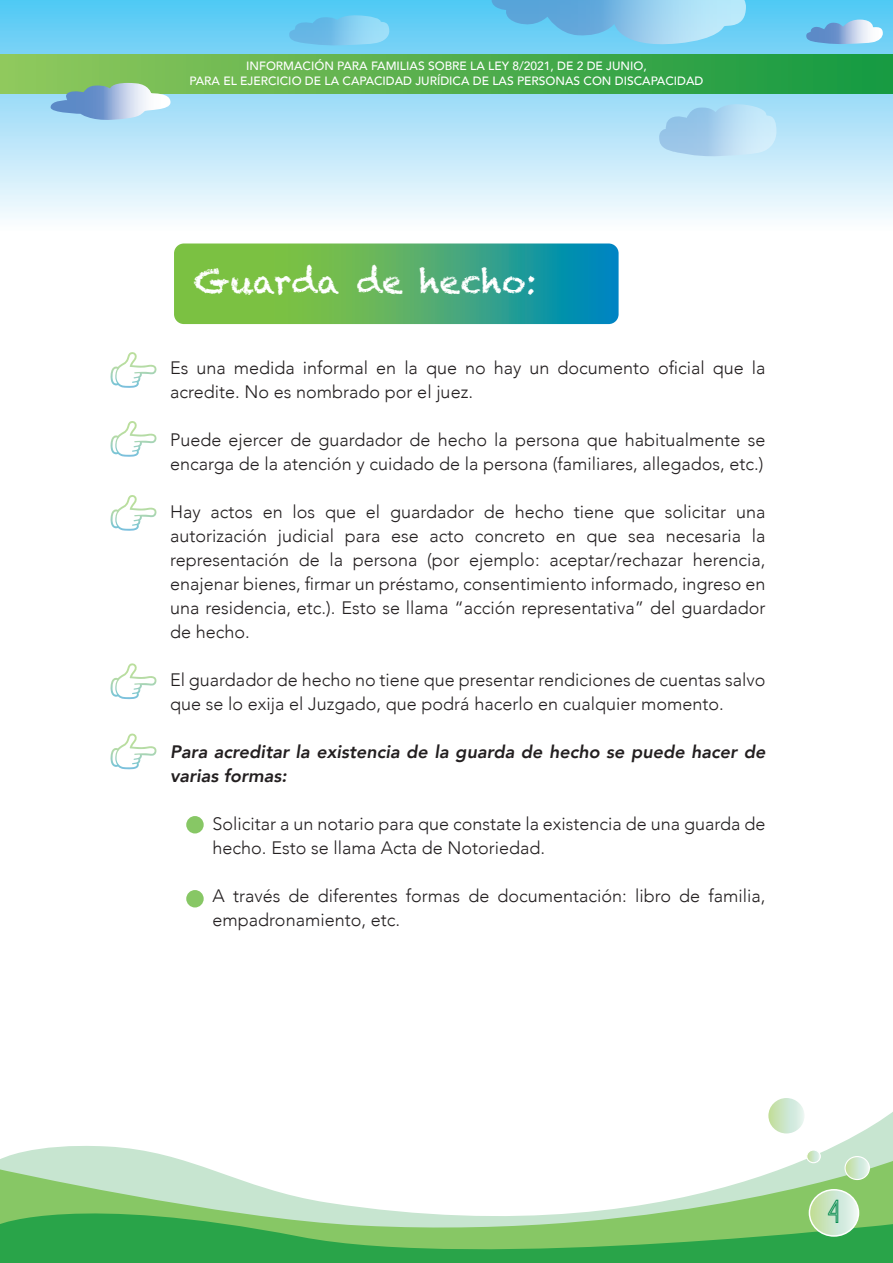
<style>
.page{position:relative;width:893px;height:1263px;background:#fff}
.page>*{position:absolute;margin:0;border:0;box-sizing:border-box;transform-origin:0 0}
.t1{font:34.5px "Ostrich Sans Inline";color:#00884b}
.t2{font:33px "Chalkduster";color:#fff}
.t3{font:300 18px/24px "Avenir";color:#231f20}
.t4{font:italic 800 18px/24px "Avenir";color:#231f20}
.t5{font:500 12px "Avenir";color:#fff}
</style>
<div class="page">
<svg style="left:0;top:0;width:893px;height:219px;background:#b1e4f9"></svg>
<svg style="left:175px;top:245px;width:442px;height:78px;background:#50ad6e"></svg>
<div style="left:170px;top:240px;width:452px;height:88px;border:4px solid #fff;border-radius:12px"></div>
<svg style="left:0;top:1112px;width:893px;height:49px"></svg>
<svg style="left:0;top:1161px;width:893px;height:32px"></svg>
<svg style="left:0;top:1193px;width:893px;height:70px;background:#75c279"></svg>
<svg style="left:809px;top:1190px;width:49px;height:46px;background:#bee0b9"></svg>
<div style="left:809px;top:1189px;width:50px;height:48px;border:2px solid #fff;border-radius:50%"></div>
<div style="left:0;top:54px;width:893px;height:40px;background:linear-gradient(to right,#93c75b,#149841)"></div>
<svg style="left:767px;top:1096px;width:39px;height:39px"></svg>
<div style="left:765px;top:1095px;width:42px;height:41px;border:3px solid #fff;border-radius:50%"></div>
<svg style="left:845px;top:1156px;width:24px;height:23px"></svg>
<div style="left:844px;top:1156px;width:26px;height:24px;border:1px solid #fff;border-radius:50%"></div>
<svg style="left:807px;top:1150px;width:13px;height:13px"></svg>
<div style="left:806px;top:1149px;width:15px;height:14px;border:1px solid #fff;border-radius:50%"></div>
<svg style="left:492px;top:0;width:254px;height:46px;background:#80c8ed"></svg>
<svg style="left:658px;top:103px;width:119px;height:54px;background:#afd8f2"></svg>
<svg style="left:50px;top:83px;width:121px;height:38px;background:#9dc2ce"></svg>
<svg style="left:288px;top:14px;width:101px;height:32px;background:#76c9ef"></svg>
<svg style="left:805px;top:20px;width:78px;height:24px;background:#94c1e5"></svg>
<svg style="left:111px;top:495px;width:46px;height:36px"></svg>
<svg style="left:111px;top:663px;width:46px;height:36px"></svg>
<svg style="left:111px;top:733px;width:46px;height:36px"></svg>
<svg style="left:111px;top:421px;width:46px;height:36px"></svg>
<svg style="left:111px;top:352px;width:46px;height:36px"></svg>
<div style="left:186px;top:816px;width:18px;height:17px;background:#87c765;border-radius:50%"></div>
<div style="left:186px;top:890px;width:18px;height:17px;background:#87c765;border-radius:50%"></div>
<p class="t5" style="left:246px;top:56px;width:402px">INFORMACIÓN PARA FAMILIAS SOBRE LA LEY 8/2021, DE 2 DE JUNIO,</p>
<p class="t5" style="left:190px;top:71px;width:515px">PARA EL EJERCICIO DE LA CAPACIDAD JURÍDICA DE LAS PERSONAS CON DISCAPACIDAD</p>
<p class="t2" style="left:194px;top:262px;width:344px">Guarda de hecho:</p>
<p class="t3" style="left:170px;top:356px;width:597px">Es una medida informal en la que no hay un documento oficial que la acredite. No es nombrado por el juez.</p>
<p class="t3" style="left:170px;top:428px;width:597px">Puede ejercer de guardador de hecho la persona que habitualmente se encarga de la atención y cuidado de la persona (familiares, allegados, etc.)</p>
<p class="t3" style="left:170px;top:500px;width:597px;text-align:justify">Hay actos en los que el guardador de hecho tiene que solicitar una autorización judicial para ese acto concreto en que sea necesaria la representación de la persona (por ejemplo: aceptar/rechazar herencia, enajenar bienes, firmar un préstamo, consentimiento informado, ingreso en una residencia, etc.). Esto se llama “acción representativa” del guardador de hecho.</p>
<p class="t3" style="left:170px;top:668px;width:597px">El guardador de hecho no tiene que presentar rendiciones de cuentas salvo que se lo exija el Juzgado, que podrá hacerlo en cualquier momento.</p>
<p class="t4" style="left:170px;top:740px;width:597px">Para acreditar la existencia de la guarda de hecho se puede hacer de varias formas:</p>
<p class="t3" style="left:213px;top:812px;width:554px">Solicitar a un notario para que constate la existencia de una guarda de hecho. Esto se llama Acta de Notoriedad.</p>
<p class="t3" style="left:213px;top:884px;width:554px">A través de diferentes formas de documentación: libro de familia, empadronamiento, etc.</p>
<p class="t1" style="left:828px;top:1194px;width:13px">4</p>
</div>
